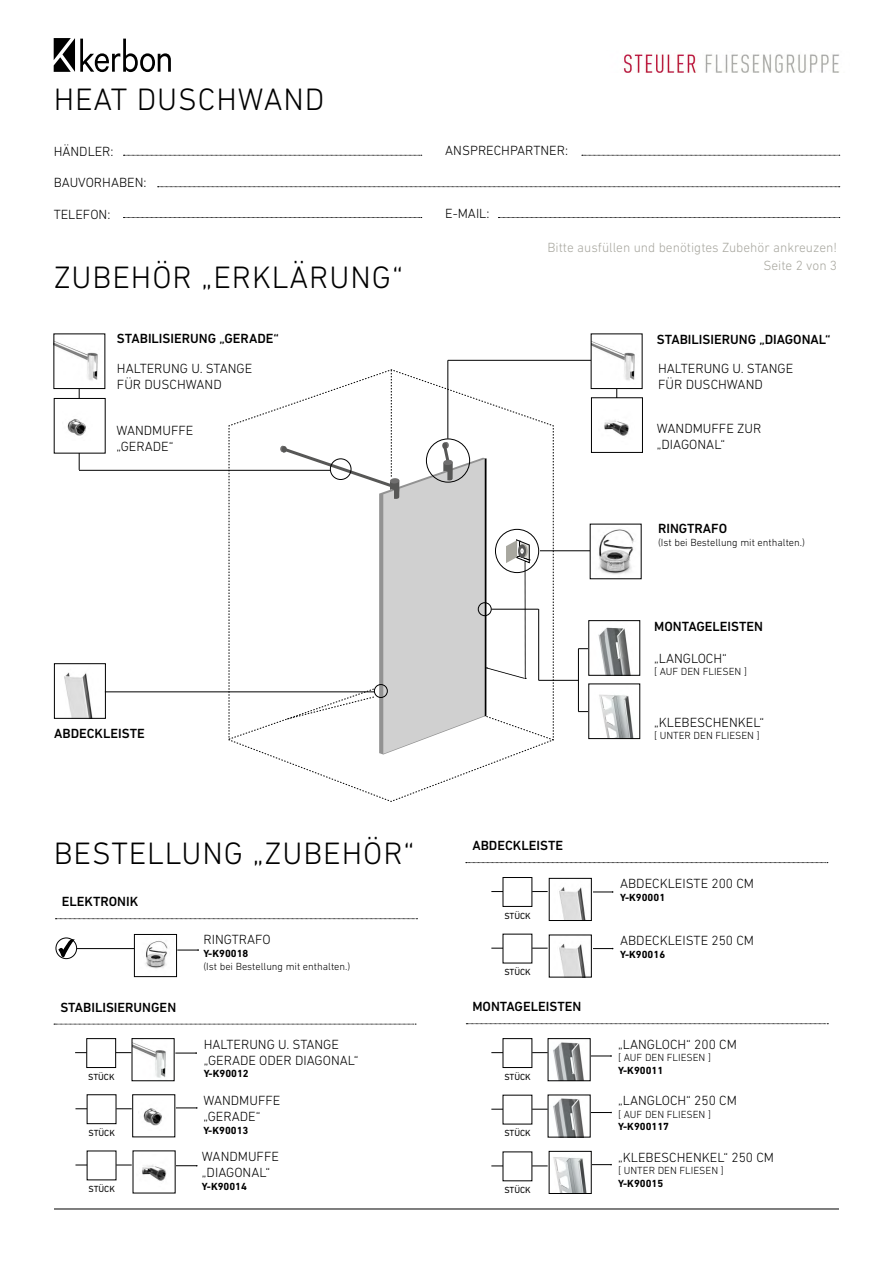
<style>
.page{position:relative;width:893px;height:1263px;background:#fff}
.page>*{position:absolute;margin:0;border:0;box-sizing:border-box;transform-origin:0 0}
.t1{font:300 31.5px "DIN Next LT Pro";letter-spacing:.03em;color:#000}
.t2{font:300 13.5px/16.2px "DIN Next LT Pro";color:#000}
.t3{font:500 13.5px "DIN Next LT Pro";color:#000}
.t4{font:300 13.5px/18px "DIN Next LT Pro";color:#a8a79f;text-align:right}
.t5{font:300 10.5px "DIN Next LT Pro";color:#000}
.t6{font:700 10.5px "DIN Next LT Pro";color:#000}
.t7{font:9px "DIN Next LT Pro";color:#000}
</style>
<div class="page">
<hr style="left:79px;top:389px;width:1px;height:81px;background:#000">
<hr style="left:616px;top:389px;width:1px;height:40px;background:#000">
<hr style="left:79px;top:470px;width:251px;height:1px;background:#000">
<hr style="left:448px;top:360px;width:143px;height:1px;background:#000">
<hr style="left:540px;top:550px;width:51px;height:1px;background:#000">
<hr style="left:448px;top:360px;width:1px;height:79px;background:#000">
<hr style="left:578px;top:649px;width:1px;height:62px;background:#000">
<hr style="left:538px;top:680px;width:41px;height:1px;background:#000">
<img style="left:598px;top:627px;width:33px;height:46px">
<img style="left:599px;top:694px;width:35px;height:43px">
<img style="left:56px;top:341px;width:42px;height:40px">
<img style="left:593px;top:341px;width:42px;height:40px">
<div style="left:54px;top:398px;width:51px;height:55px;background:#fff"></div>
<img style="left:67px;top:419px;width:19px;height:17px">
<div style="left:591px;top:398px;width:51px;height:54px;background:#fff"></div>
<img style="left:604px;top:419px;width:25px;height:17px">
<div style="left:591px;top:398px;width:52px;height:55px;border:1px solid #000"></div>
<img style="left:64px;top:672px;width:29px;height:44px">
<div style="left:54px;top:663px;width:52px;height:55px;border:1px solid #000"></div>
<img style="left:598px;top:529px;width:36px;height:46px">
<hr style="left:105px;top:692px;width:269px;height:1px;background:#000">
<svg style="left:54px;top:38px;width:117px;height:34px"></svg>
<img style="left:623px;top:53px;width:216px;height:19px">
<svg style="left:491px;top:891px;width:12px;height:1px"></svg>
<svg style="left:491px;top:948px;width:12px;height:1px"></svg>
<svg style="left:532px;top:891px;width:16px;height:1px"></svg>
<svg style="left:532px;top:948px;width:16px;height:1px"></svg>
<svg style="left:593px;top:891px;width:20px;height:2px"></svg>
<svg style="left:593px;top:948px;width:20px;height:1px"></svg>
<img style="left:559px;top:887px;width:27px;height:32px">
<div style="left:549px;top:878px;width:42px;height:43px;border:1px solid #000"></div>
<img style="left:559px;top:944px;width:27px;height:31px">
<div style="left:503px;top:877px;width:29px;height:30px;border:1px solid #000"></div>
<svg style="left:55px;top:918px;width:362px;height:1px"></svg>
<svg style="left:466px;top:862px;width:362px;height:1px"></svg>
<svg style="left:466px;top:1023px;width:362px;height:1px"></svg>
<hr style="left:54px;top:1209px;width:785px;height:1px;background:#000">
<svg style="left:54px;top:1024px;width:362px;height:1px"></svg>
<svg style="left:75px;top:1052px;width:12px;height:1px"></svg>
<svg style="left:116px;top:1052px;width:15px;height:1px"></svg>
<svg style="left:175px;top:1052px;width:22px;height:2px"></svg>
<img style="left:134px;top:1043px;width:32px;height:35px">
<div style="left:87px;top:1038px;width:29px;height:30px;border:1px solid #000"></div>
<svg style="left:176px;top:1107px;width:22px;height:2px"></svg>
<img style="left:143px;top:1108px;width:19px;height:18px">
<svg style="left:75px;top:1108px;width:12px;height:1px"></svg>
<svg style="left:116px;top:1108px;width:16px;height:1px"></svg>
<svg style="left:176px;top:1165px;width:22px;height:1px"></svg>
<img style="left:142px;top:1165px;width:25px;height:16px">
<svg style="left:75px;top:1165px;width:12px;height:1px"></svg>
<svg style="left:116px;top:1165px;width:16px;height:1px"></svg>
<svg style="left:177px;top:949px;width:22px;height:2px"></svg>
<img style="left:145px;top:941px;width:23px;height:28px">
<div style="left:134px;top:934px;width:43px;height:43px;border:1px solid #000"></div>
<hr style="left:77px;top:948px;width:57px;height:1px;background:#000">
<div style="left:56px;top:938px;width:21px;height:21px;border:1px solid #000;border-radius:50%"></div>
<svg style="left:57px;top:938px;width:19px;height:19px"></svg>
<svg style="left:591px;top:1164px;width:21px;height:1px"></svg>
<img style="left:553px;top:1157px;width:34px;height:35px">
<div style="left:549px;top:1151px;width:42px;height:43px;border:1px solid #000"></div>
<svg style="left:491px;top:1166px;width:12px;height:1px"></svg>
<svg style="left:532px;top:1166px;width:16px;height:1px"></svg>
<svg style="left:590px;top:1055px;width:22px;height:2px"></svg>
<svg style="left:590px;top:1112px;width:22px;height:1px"></svg>
<img style="left:553px;top:1098px;width:31px;height:37px">
<img style="left:553px;top:1042px;width:31px;height:37px">
<div style="left:548px;top:1038px;width:42px;height:43px;border:1px solid #000"></div>
<svg style="left:491px;top:1052px;width:12px;height:1px"></svg>
<svg style="left:491px;top:1109px;width:12px;height:1px"></svg>
<svg style="left:532px;top:1052px;width:16px;height:1px"></svg>
<svg style="left:532px;top:1109px;width:16px;height:1px"></svg>
<div style="left:503px;top:1038px;width:29px;height:30px;border:1px solid #000"></div>
<svg style="left:123px;top:155px;width:299px;height:1px"></svg>
<svg style="left:123px;top:217px;width:299px;height:1px"></svg>
<svg style="left:582px;top:155px;width:258px;height:1px"></svg>
<svg style="left:498px;top:217px;width:342px;height:1px"></svg>
<svg style="left:158px;top:186px;width:682px;height:1px"></svg>
<svg style="left:228px;top:370px;width:326px;height:431px"></svg>
<h1 class="t1" style="left:54px;top:81px;width:272px">HEAT DUSCHWAND</h1>
<p class="t2" style="left:54px;top:143px;width:62px">HÄNDLER:</p>
<p class="t2" style="left:54px;top:174px;width:94px">BAUVORHABEN:</p>
<p class="t2" style="left:54px;top:206px;width:58px">TELEFON:</p>
<h1 class="t1" style="left:54px;top:259px;width:351px">ZUBEHÖR „ERKLÄRUNG“</h1>
<p class="t2" style="left:445px;top:142px;width:124px">ANSPRECHPARTNER:</p>
<p class="t2" style="left:445px;top:205px;width:46px">E-MAIL:</p>
<p class="t4" style="left:547px;top:238px;width:291px">Bitte ausfüllen und benötigtes Zubehör ankreuzen!<br>Seite 2 von 3</p>
<p class="t3" style="left:117px;top:331px;width:163px">STABILISIERUNG „GERADE“</p>
<p class="t3" style="left:657px;top:331px;width:175px">STABILISIERUNG „DIAGONAL“</p>
<p class="t2" style="left:117px;top:360px;width:137px">HALTERUNG U. STANGE<br>FÜR DUSCHWAND</p>
<p class="t2" style="left:658px;top:360px;width:137px">HALTERUNG U. STANGE<br>FÜR DUSCHWAND</p>
<p class="t2" style="left:116px;top:422px;width:79px">WANDMUFFE „GERADE“</p>
<p class="t2" style="left:657px;top:420px;width:106px">WANDMUFFE ZUR „DIAGONAL“</p>
<p class="t3" style="left:658px;top:521px;width:71px">RINGTRAFO</p>
<p class="t5" style="left:658px;top:536px;width:149px">(Ist bei Bestellung mit enthalten.)</p>
<p class="t3" style="left:654px;top:618px;width:110px">MONTAGELEISTEN</p>
<p class="t3" style="left:54px;top:726px;width:92px">ABDECKLEISTE</p>
<h1 class="t1" style="left:54px;top:835px;width:362px">BESTELLUNG „ZUBEHÖR“</h1>
<p class="t3" style="left:62px;top:894px;width:78px">ELEKTRONIK</p>
<p class="t3" style="left:60px;top:999px;width:117px">STABILISIERUNGEN</p>
<p class="t2" style="left:203px;top:931px;width:69px">RINGTRAFO</p>
<p class="t6" style="left:203px;top:947px;width:47px">Y-K90018</p>
<p class="t5" style="left:203px;top:960px;width:149px">(Ist bei Bestellung mit enthalten.)</p>
<p class="t2" style="left:204px;top:1036px;width:156px">HALTERUNG U. STANGE „GERADE ODER DIAGONAL“</p>
<p class="t7" style="left:88px;top:1071px;width:28px">STÜCK</p>
<p class="t6" style="left:204px;top:1068px;width:47px">Y-K90012</p>
<p class="t2" style="left:203px;top:1092px;width:79px">WANDMUFFE „GERADE“</p>
<p class="t7" style="left:89px;top:1128px;width:28px">STÜCK</p>
<p class="t6" style="left:203px;top:1124px;width:47px">Y-K90013</p>
<p class="t2" style="left:202px;top:1148px;width:79px">WANDMUFFE „DIAGONAL“</p>
<p class="t7" style="left:89px;top:1184px;width:28px">STÜCK</p>
<p class="t6" style="left:202px;top:1180px;width:47px">Y-K90014</p>
<p class="t2" style="left:654px;top:650px;width:74px">„LANGLOCH“</p>
<p class="t5" style="left:654px;top:666px;width:94px">[ AUF DEN FLIESEN ]</p>
<p class="t2" style="left:654px;top:714px;width:111px">„KLEBESCHENKEL“</p>
<p class="t5" style="left:654px;top:729px;width:107px">[ UNTER DEN FLIESEN ]</p>
<p class="t3" style="left:472px;top:838px;width:92px">ABDECKLEISTE</p>
<p class="t7" style="left:504px;top:910px;width:28px">STÜCK</p>
<p class="t7" style="left:504px;top:967px;width:28px">STÜCK</p>
<p class="t3" style="left:472px;top:999px;width:110px">MONTAGELEISTEN</p>
<p class="t7" style="left:504px;top:1071px;width:28px">STÜCK</p>
<p class="t7" style="left:504px;top:1128px;width:28px">STÜCK</p>
<p class="t7" style="left:504px;top:1185px;width:28px">STÜCK</p>
<p class="t2" style="left:620px;top:875px;width:135px">ABDECKLEISTE 200 CM</p>
<p class="t6" style="left:620px;top:891px;width:47px">Y-K90001</p>
<p class="t2" style="left:620px;top:932px;width:135px">ABDECKLEISTE 250 CM</p>
<p class="t6" style="left:620px;top:948px;width:47px">Y-K90016</p>
<p class="t2" style="left:618px;top:1036px;width:120px">„LANGLOCH“ 200 CM</p>
<p class="t5" style="left:618px;top:1051px;width:94px">[ AUF DEN FLIESEN ]</p>
<p class="t6" style="left:618px;top:1064px;width:47px">Y-K90011</p>
<p class="t2" style="left:618px;top:1092px;width:120px">„LANGLOCH“ 250 CM</p>
<p class="t5" style="left:618px;top:1108px;width:94px">[ AUF DEN FLIESEN ]</p>
<p class="t6" style="left:618px;top:1120px;width:52px">Y-K900117</p>
<p class="t2" style="left:618px;top:1149px;width:157px">„KLEBESCHENKEL“ 250 CM</p>
<p class="t5" style="left:618px;top:1165px;width:107px">[ UNTER DEN FLIESEN ]</p>
<p class="t6" style="left:618px;top:1177px;width:47px">Y-K90015</p>
</div>
